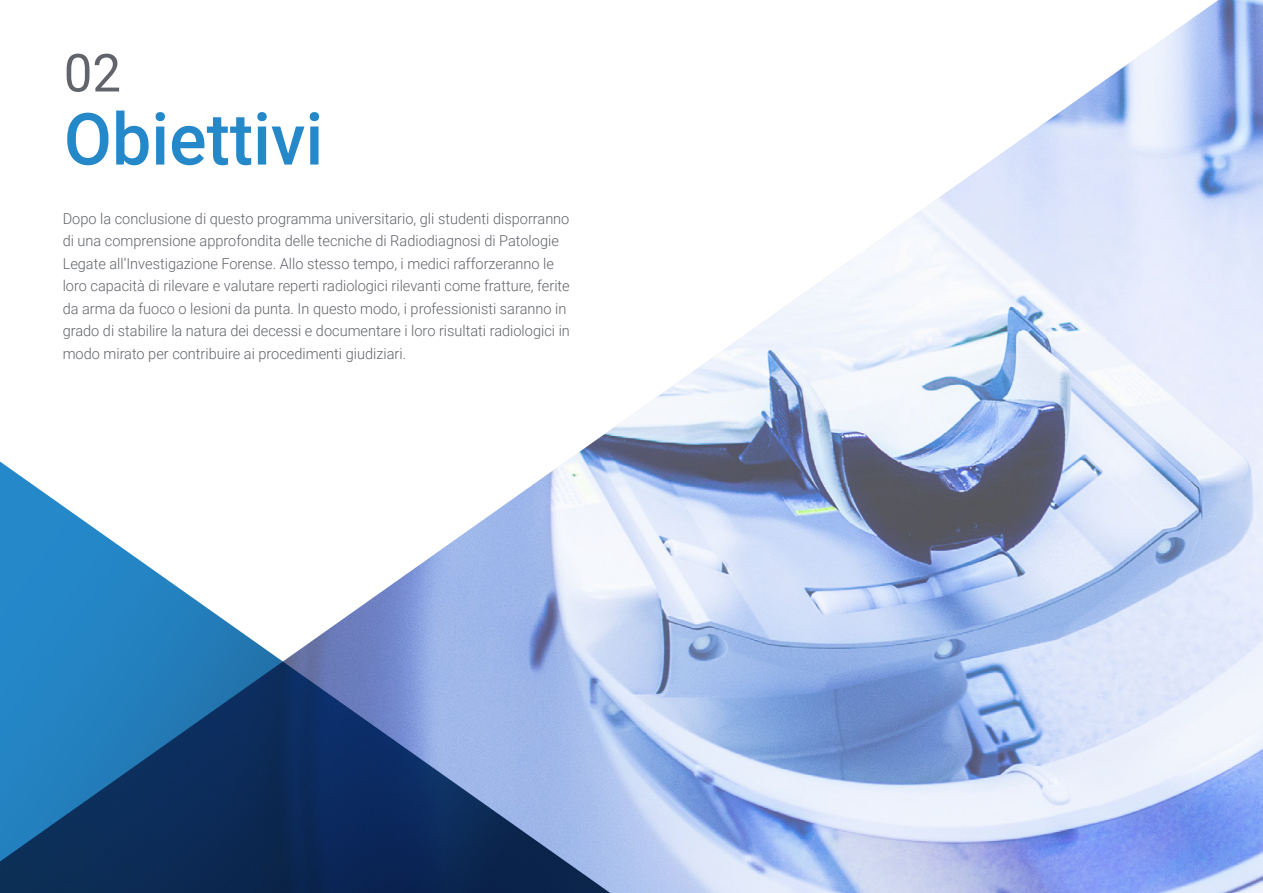
<style>
.page{position:relative;width:1263px;height:893px;background:#fff}
.page>*{position:absolute;margin:0;border:0;box-sizing:border-box;transform-origin:0 0}
.t1{font:500 72px "Roboto";color:#2488c9}
.t2{font:52.5px "Roboto";color:#61646a}
.t3{font:300 15px/22.5px "Roboto";color:#61646a}
</style>
<div class="page">
<img style="left:588px;top:0;width:675px;height:893px">
<svg style="left:0;top:446px;width:640px;height:447px"></svg>
<h2 class="t2" style="left:64px;top:36px;width:59px">02</h2>
<h1 class="t1" style="left:64px;top:89px;width:261px">Obiettivi</h1>
<p class="t3" style="left:63px;top:207px;width:509px">Dopo la conclusione di questo programma universitario, gli studenti disporranno di una comprensione approfondita delle tecniche di Radiodiagnosi di Patologie Legate all’Investigazione Forense. Allo stesso tempo, i medici rafforzeranno le loro capacità di rilevare e valutare reperti radiologici rilevanti come fratture, ferite da arma da fuoco o lesioni da punta. In questo modo, i professionisti saranno in grado di stabilire la natura dei decessi e documentare i loro risultati radiologici in modo mirato per contribuire ai procedimenti giudiziari.</p>
</div>
